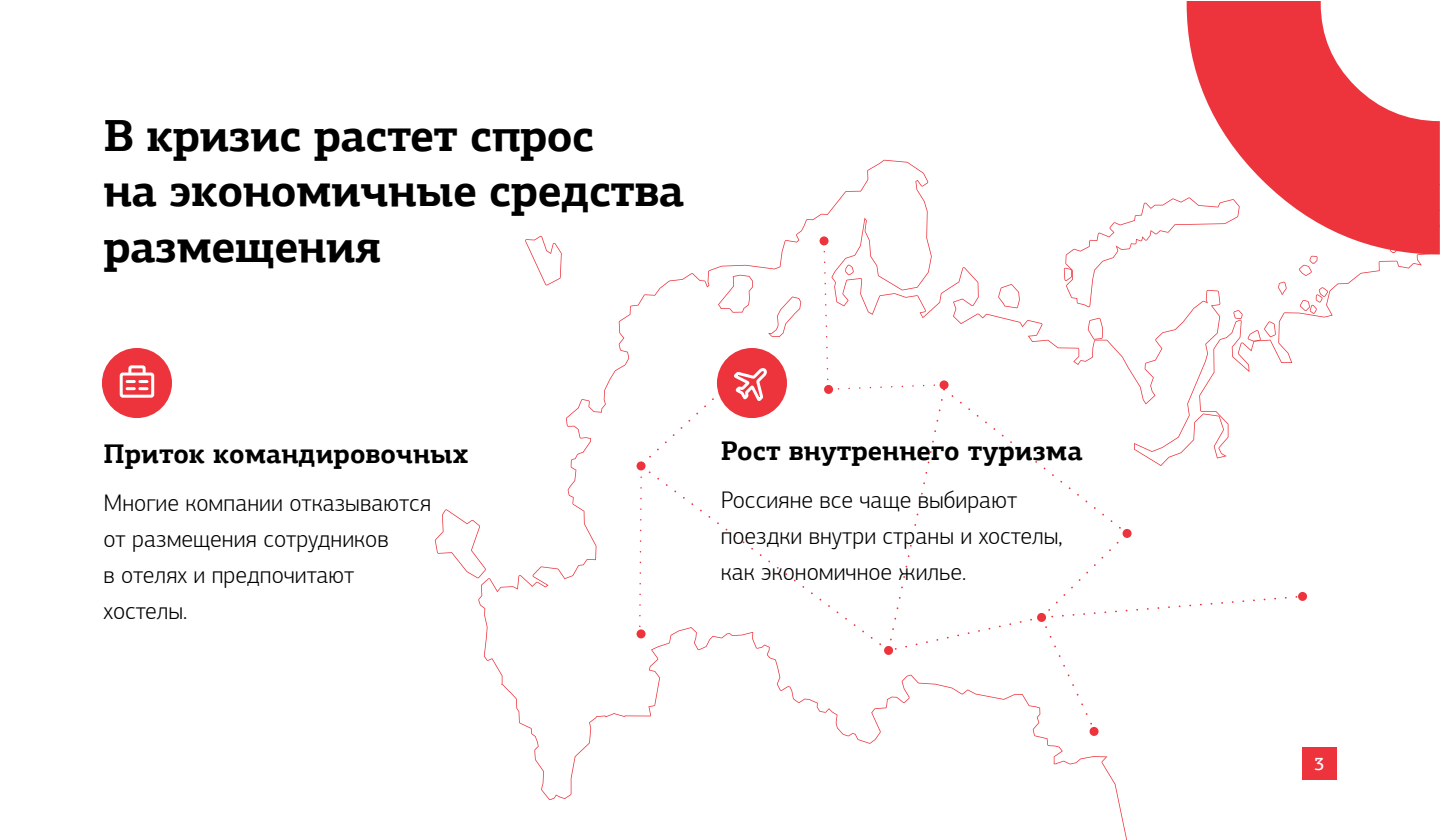
<style>
.page{position:relative;width:1440px;height:840px;background:#fff}
.page>*{position:absolute;margin:0;border:0;box-sizing:border-box;transform-origin:0 0}
.t1{font:700 45px/55.5px "PF Agora Slab Pro";letter-spacing:-.015em;color:#000}
.t2{font:700 27px "PF Agora Slab Pro";color:#000}
.t3{font:300 24px/36px "PF Agora Sans Pro";color:#000}
.t4{font:500 18px "PF Agora Slab Pro";color:#fff}
</style>
<div class="page">
<svg style="left:435px;top:509px;width:51px;height:69px"></svg>
<div style="left:1090px;top:727px;width:9px;height:9px;background:#ed333c;border-radius:50%"></div>
<div style="left:102px;top:348px;width:70px;height:70px;background:#ed333c;border-radius:50%"></div>
<div style="left:120px;top:373px;width:34px;height:25px;border:3px solid #fff;border-radius:2px"></div>
<svg style="left:127px;top:365px;width:20px;height:25px"></svg>
<svg style="left:638px;top:197px;width:690px;height:535px"></svg>
<svg style="left:1187px;top:1px;width:252px;height:253px;fill:#ed333c"></svg>
<div style="left:1302px;top:747px;width:34px;height:33px;background:#ed333c"></div>
<h1 class="t1" style="left:104px;top:107px;width:582px">В кризис растет спрос<br>на экономичные средства размещения</h1>
<p class="t2" style="left:104px;top:436px;width:367px">Приток командировочных</p>
<p class="t3" style="left:104px;top:485px;width:329px">Многие компании отказываются от размещения сотрудников<br>в отелях и предпочитают хостелы.</p>
<p class="t2" style="left:721px;top:433px;width:363px">Рост внутреннего туризма</p>
<p class="t3" style="left:721px;top:482px;width:343px">Россияне все чаще выбирают поездки внутри страны и хостелы, как экономичное жилье.</p>
<p class="t4" style="left:1314px;top:752px;width:12px">3</p>
</div>
